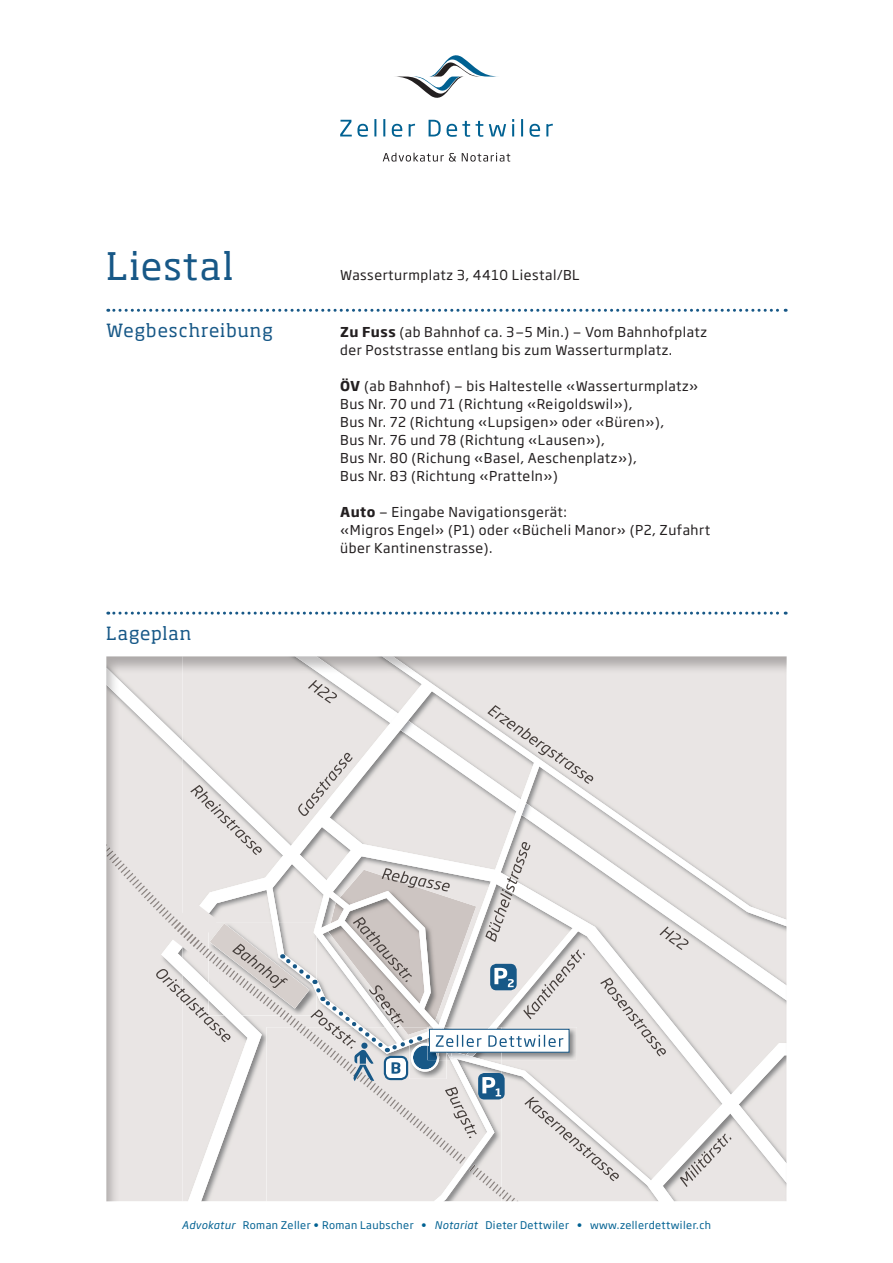
<style>
.page{position:relative;width:893px;height:1263px;background:#fff}
.page>*{position:absolute;margin:0;border:0;box-sizing:border-box;transform-origin:0 0}
.t1{font:37.5px "Soho Pro";letter-spacing:.03em;color:#175887}
._00_Lauftext_hauptsp{font:18px "Soho Pro";letter-spacing:.055em;color:#175887}
.t2{font:13.5px/18px "Soho Gothic Pro";letter-spacing:.04em;color:#231f20}
.t3{font:10.5px "Soho Gothic Pro";letter-spacing:.04em;color:#006192}
.s1{font-weight:700}
.s2{font-style:italic}
</style>
<div class="page">
<svg style="left:395px;top:55px;width:103px;height:43px"></svg>
<svg style="left:383px;top:153px;width:127px;height:9px"></svg>
<svg style="left:340px;top:119px;width:213px;height:18px"></svg>
<svg style="left:108px;top:309px;width:678px;height:3px"></svg>
<svg style="left:108px;top:612px;width:678px;height:3px"></svg>
<div style="left:105px;top:656px;width:683px;height:547px;background:#231f20;opacity:.3"></div>
<p class="t1" style="left:106px;top:240px;width:129px">Liestal</p>
<p class="_00_Lauftext_hauptsp" style="left:106px;top:318px;width:168px">Wegbeschreibung</p>
<p class="_00_Lauftext_hauptsp" style="left:106px;top:621px;width:87px">Lageplan</p>
<p class="t2" style="left:340px;top:265px;width:241px">Wasserturmplatz 3, 4410 Liestal/BL</p>
<p class="t2" style="left:340px;top:322px;width:368px"><span class="s1">Zu Fuss</span> (ab Bahnhof ca. 3—5 Min.) — Vom Bahnhofplatz der Poststrasse entlang bis zum Wasserturmplatz.</p>
<p class="t2" style="left:340px;top:376px;width:360px"><span class="s1">ÖV</span> (ab Bahnhof) — bis Haltestelle «Wasserturmplatz»</p>
<p class="t2" style="left:340px;top:394px;width:294px">Bus Nr. 70 und 71 (Richtung «Reigoldswil»),</p>
<p class="t2" style="left:340px;top:412px;width:325px">Bus Nr. 72 (Richtung «Lupsigen» oder «Büren»),</p>
<p class="t2" style="left:340px;top:430px;width:266px">Bus Nr. 76 und 78 (Richtung «Lausen»),</p>
<p class="t2" style="left:340px;top:448px;width:298px">Bus Nr. 80 (Richung «Basel, Aeschenplatz»),</p>
<p class="t2" style="left:340px;top:466px;width:219px">Bus Nr. 83 (Richtung «Pratteln»)</p>
<p class="t2" style="left:340px;top:502px;width:228px"><span class="s1">Auto</span> — Eingabe Navigationsgerät:</p>
<p class="t2" style="left:340px;top:520px;width:372px">«Migros Engel» (P1) oder «Bücheli Manor» (P2, Zufahrt über Kantinenstrasse).</p>
<p class="t3" style="left:182px;top:1217px;width:531px"><span class="s2">Advokatur</span> Roman Zeller • Roman Laubscher • <span class="s2">Notariat</span> Dieter Dettwiler • www.zellerdettwiler.ch</p>
</div>
